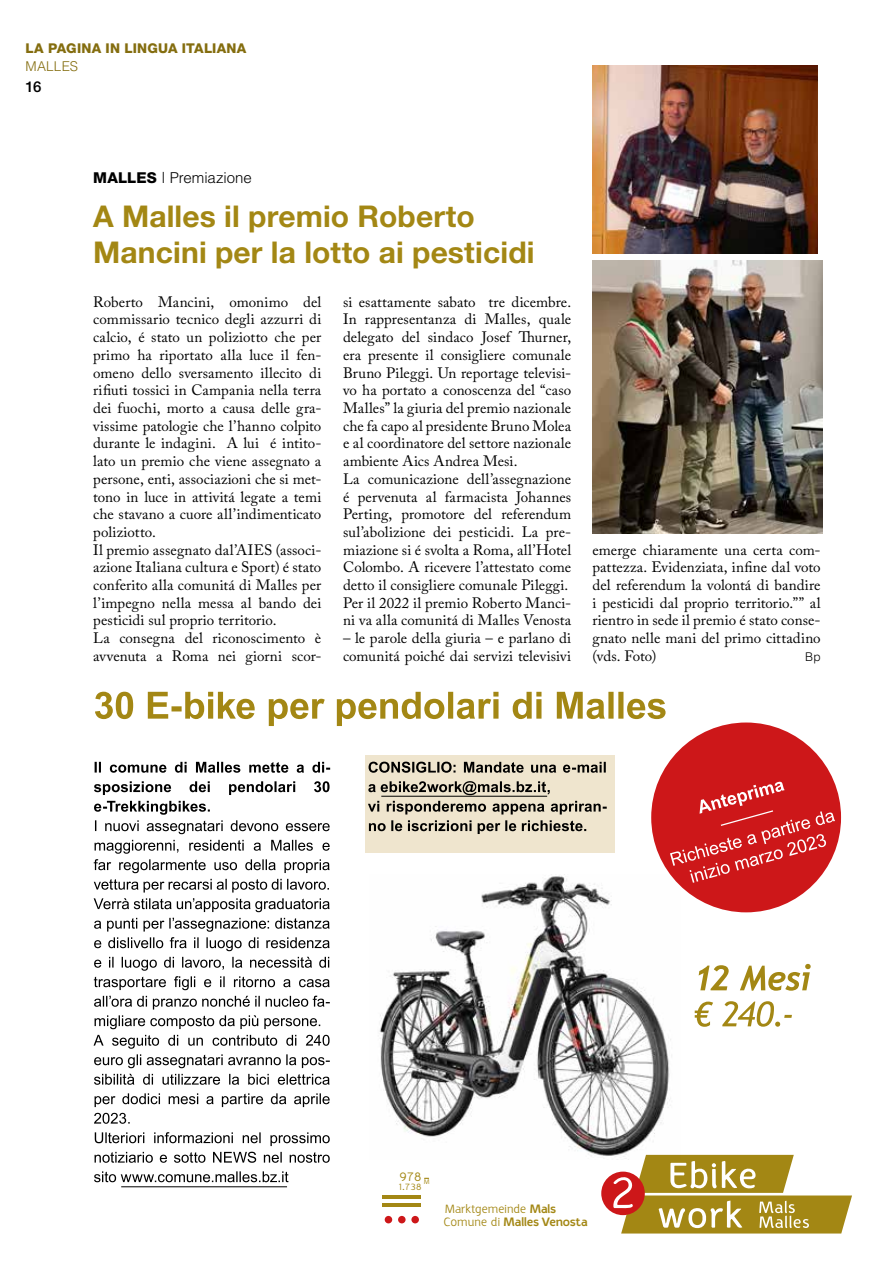
<style>
.page{position:relative;width:893px;height:1263px;background:#fff}
.page>*{position:absolute;margin:0;border:0;box-sizing:border-box;transform-origin:0 0}
.t1{font:700 30px/36px "Helvetica Neue";letter-spacing:.005em;color:#a38714}
.t2{font:15px/17.7px "Adobe Caslon Pro";letter-spacing:.005em;color:#000}
.t3{font:300 15px "Helvetica";color:#000}
.t4{font:500 15px "Helvetica Neue";color:#000}
.t5{font:14.25px "Halvorsen";color:#a38714}
.t6{font:800 13.5px "Helvetica Neue";letter-spacing:.02em;color:#846d0f}
.t7{font:300 13.5px "Helvetica";letter-spacing:.015em;color:#846d0f}
.t8{font:12.9px/12.9px "Halvorsen";letter-spacing:-.04em;color:#a38714}
.t9{font:300 12px "Helvetica";color:#000}
.t10{font:10.5px "Halvorsen";color:#a38714}
.s1{font-family:"Helvetica Neue";font-weight:800}
.s2{font-weight:800}
</style>
<div class="page">
<div style="left:366px;top:755px;width:249px;height:98px;background:#efe5ce"></div>
<hr style="left:383px;top:1203px;width:38px;height:4px;background:#a38714">
<hr style="left:383px;top:1195px;width:38px;height:3px;background:#a38714">
<div style="left:385px;top:1216px;width:7px;height:7px;background:#cd1719;border-radius:50%"></div>
<div style="left:411px;top:1216px;width:8px;height:7px;background:#cd1719;border-radius:50%"></div>
<div style="left:398px;top:1216px;width:8px;height:7px;background:#cd1719;border-radius:50%"></div>
<svg style="left:369px;top:820px;width:217px;height:14px"></svg>
<svg style="left:368px;top:801px;width:239px;height:13px"></svg>
<svg style="left:368px;top:781px;width:182px;height:14px"></svg>
<svg style="left:369px;top:762px;width:237px;height:11px"></svg>
<svg style="left:695px;top:1001px;width:97px;height:26px"></svg>
<svg style="left:699px;top:964px;width:112px;height:27px"></svg>
<svg style="left:94px;top:1171px;width:194px;height:11px"></svg>
<svg style="left:95px;top:1152px;width:235px;height:11px"></svg>
<svg style="left:95px;top:1132px;width:235px;height:14px"></svg>
<svg style="left:94px;top:1113px;width:36px;height:11px"></svg>
<svg style="left:95px;top:1093px;width:235px;height:14px"></svg>
<svg style="left:94px;top:1074px;width:236px;height:11px"></svg>
<svg style="left:94px;top:1035px;width:236px;height:33px"></svg>
<svg style="left:95px;top:1015px;width:225px;height:14px"></svg>
<svg style="left:94px;top:996px;width:236px;height:13px"></svg>
<svg style="left:94px;top:957px;width:236px;height:33px"></svg>
<svg style="left:94px;top:918px;width:236px;height:33px"></svg>
<svg style="left:94px;top:898px;width:236px;height:14px"></svg>
<svg style="left:94px;top:879px;width:235px;height:13px"></svg>
<svg style="left:94px;top:840px;width:236px;height:33px"></svg>
<svg style="left:94px;top:801px;width:236px;height:33px"></svg>
<svg style="left:94px;top:781px;width:236px;height:14px"></svg>
<svg style="left:95px;top:762px;width:235px;height:11px"></svg>
<svg style="left:95px;top:692px;width:571px;height:34px"></svg>
<img style="left:379px;top:874px;width:302px;height:282px">
<div style="left:601px;top:1171px;width:44px;height:44px;background:#cd1719;border-radius:50%"></div>
<svg style="left:613px;top:1155px;width:239px;height:78px"></svg>
<div style="left:651px;top:722px;width:190px;height:190px;background:#cd1719;border-radius:50%"></div>
<svg style="left:670px;top:782px;width:165px;height:101px"></svg>
<hr style="left:381px;top:796px;width:166px;height:1px;background:#000">
<hr style="left:121px;top:1186px;width:166px;height:1px;background:#000">
<img style="left:592px;top:66px;width:225px;height:188px">
<img style="left:593px;top:260px;width:229px;height:274px">
<p class="t6" style="left:26px;top:40px;width:222px">LA PAGINA IN LINGUA ITALIANA</p>
<p class="t7" style="left:26px;top:58px;width:54px">MALLES</p>
<p class="t4" style="left:26px;top:78px;width:17px">16</p>
<p class="t3" style="left:93px;top:168px;width:160px"><span class="s1">MALLES</span> | Premiazione</p>
<h1 class="t1" style="left:93px;top:198px;width:443px">A Malles il premio Roberto<br>Mancini per la lotto ai pesticidi</h1>
<p class="t2" style="left:93px;top:293px;width:230px">Roberto Mancini, omonimo del commissario tecnico degli azzurri di calcio, é stato un poliziotto che per primo ha riportato alla luce il fen&shy;omeno dello sversamento illecito di rifiuti tossici in Campania nella terra dei fuochi, morto a causa delle gra&shy;vissime patologie che l’hanno colpito durante le indagini. A lui é intito&shy;lato un premio che viene assegnato a persone, enti, associazioni che si met&shy;tono in luce in attivitá legate a temi che stavano a cuore all’indimenticato poliziotto.<br>Il premio assegnato dal’AIES (associ&shy;azione Italiana cultura e Sport) é stato conferito alla comunitá di Malles per l’impegno nella messa al bando dei pesticidi sul proprio territorio.<br>La consegna del riconoscimento è avvenuta a Roma nei giorni scor-</p>
<p class="t2" style="left:343px;top:293px;width:230px">si esattamente sabato tre dicembre.<br>In rappresentanza di Malles, quale delegato del sindaco Josef Thurner, era presente il consigliere comunale Bruno Pileggi. Un reportage televisi&shy;vo ha portato a conoscenza del “caso Malles” la giuria del premio nazionale che fa capo al presidente Bruno Molea e al coordinatore del settore nazionale ambiente Aics Andrea Mesi.<br>La comunicazione dell’assegnazione é pervenuta al farmacista Johannes Perting, promotore del referendum sul’abolizione dei pesticidi. La pre&shy;miazione si é svolta a Roma, all’Hotel Colombo. A ricevere l’attestato come detto il consigliere comunale Pileggi.<br>Per il 2022 il premio Roberto Manci&shy;ni va alla comunitá di Malles Venosta</p>
<p class="t2" style="left:343px;top:629px;width:230px">– le parole della giuria – e parlano di comunitá poiché dai servizi televisivi</p>
<p class="t2" style="left:592px;top:541px;width:230px;text-align:justify">emerge chiaramente una certa com&shy;pattezza. Evidenziata, infine dal voto del referendum la volontá di bandire i pesticidi dal proprio territorio.”” al rientro in sede il premio é stato conse&shy;gnato nelle mani del primo cittadino (vds. Foto)</p>
<p class="t9" style="left:805px;top:649px;width:17px">Bp</p>
<p class="t5" style="left:399px;top:1169px;width:32px">978 <sub>M</sub></p>
<p class="t10" style="left:398px;top:1180px;width:25px">1.738</p>
<p class="t8" style="left:444px;top:1202px;width:146px">Marktgemeinde <span class="s2">Mals<br></span>Comune di <span class="s2">Malles Venosta</span></p>
</div>
